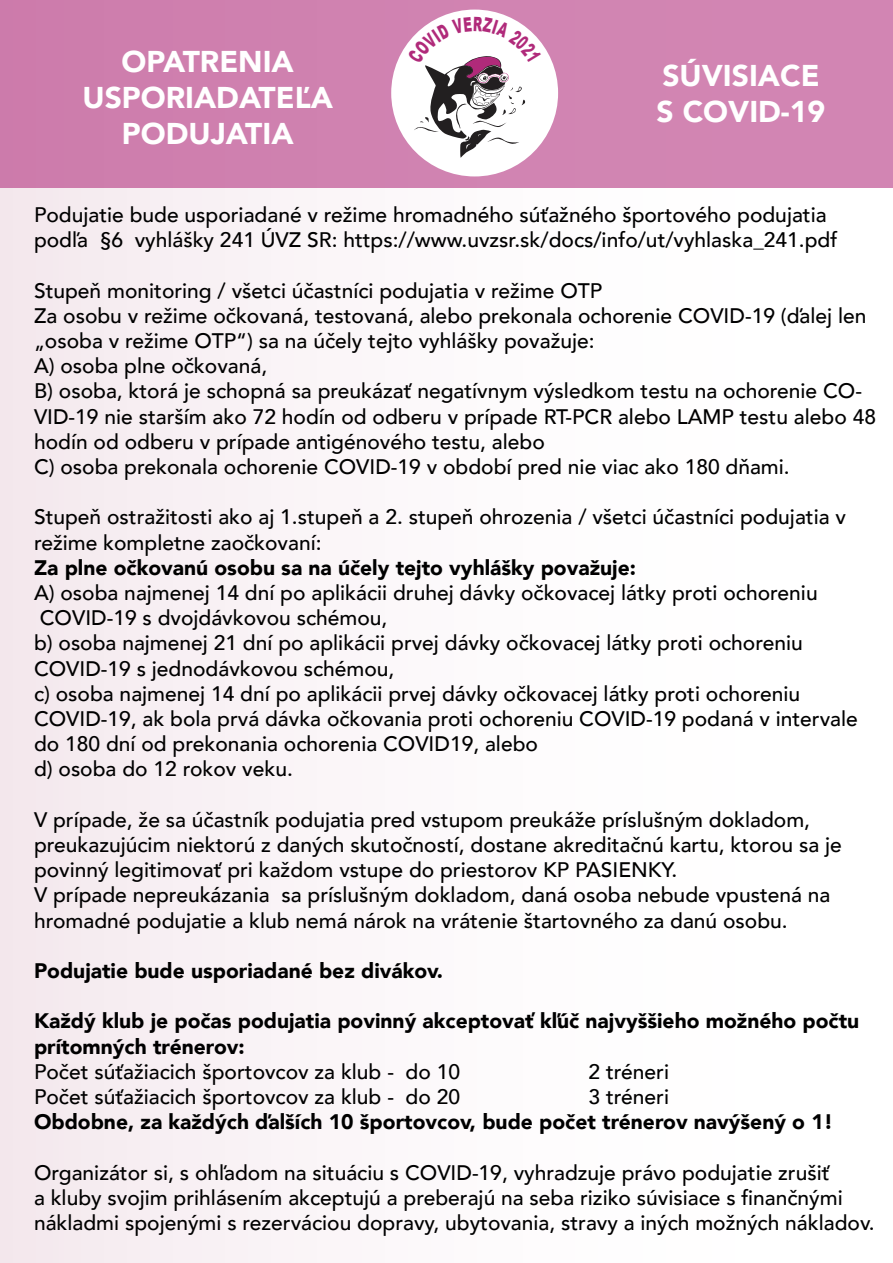
<style>
.page{position:relative;width:893px;height:1263px;background:#fff}
.page>*{position:absolute;margin:0;border:0;box-sizing:border-box;transform-origin:0 0}
.t1{font:900 30px/36px "Avenir";color:#fff;text-align:center}
.t2{font:500 21px/25.2px "Avenir";color:#000}
.t3{font:900 21px/25.2px "Avenir";color:#000}
</style>
<div class="page">
<div style="left:0;top:0;width:893px;height:1263px;background:linear-gradient(to right,#f5ebf0,#fff)"></div>
<div style="left:0;top:0;width:893px;height:188px;background:#d082b1"></div>
<div style="left:391px;top:10px;width:167px;height:166px;background:#fff;border-radius:50%"></div>
<svg style="left:408px;top:17px;width:133px;height:141px"></svg>
<h1 class="t1" style="left:82px;top:43px;width:252px">OPATRENIA<br>USPORIADATEĽA<br>PODUJATIA</h1>
<h1 class="t1" style="left:657px;top:57px;width:170px;text-align:left">SÚVISIACE<br>S COVID-19</h1>
<p class="t2" style="left:34px;top:201px;width:805px">Podujatie bude usporiadané v režime hromadného súťažného športového podujatia podľa §6 vyhlášky 241 ÚVZ SR: https://www.uvzsr.sk/docs/info/ut/vyhlaska_241.pdf</p>
<p class="t2" style="left:34px;top:277px;width:843px">Stupeň monitoring / všetci účastníci podujatia v režime OTP<br>Za osobu v režime očkovaná, testovaná, alebo prekonala ochorenie COVID-19 (ďalej len „osoba v režime OTP“) sa na účely tejto vyhlášky považuje:<br>A) osoba plne očkovaná,<br>B) osoba, ktorá je schopná sa preukázať negatívnym výsledkom testu na ochorenie CO-VID-19 nie starším ako 72 hodín od odberu v prípade RT-PCR alebo LAMP testu alebo 48 hodín od odberu v prípade antigénového testu, alebo<br>C) osoba prekonala ochorenie COVID-19 v období pred nie viac ako 180 dňami.</p>
<p class="t2" style="left:34px;top:503px;width:813px">Stupeň ostražitosti ako aj 1.stupeň a 2. stupeň ohrozenia / všetci účastníci podujatia v režime kompletne zaočkovaní:</p>
<p class="t3" style="left:34px;top:554px;width:603px">Za plne očkovanú osobu sa na účely tejto vyhlášky považuje:</p>
<p class="t2" style="left:34px;top:579px;width:825px">A) osoba najmenej 14 dní po aplikácii druhej dávky očkovacej látky proti ochoreniu COVID-19 s dvojdávkovou schémou,<br>b) osoba najmenej 21 dní po aplikácii prvej dávky očkovacej látky proti ochoreniu COVID-19 s jednodávkovou schémou,<br>c) osoba najmenej 14 dní po aplikácii prvej dávky očkovacej látky proti ochoreniu COVID-19, ak bola prvá dávka očkovania proti ochoreniu COVID-19 podaná v intervale do 180 dní od prekonania ochorenia COVID19, alebo<br>d) osoba do 12 rokov veku.</p>
<p class="t2" style="left:34px;top:806px;width:809px">V prípade, že sa účastník podujatia pred vstupom preukáže príslušným dokladom, preukazujúcim niektorú z daných skutočností, dostane akreditačnú kartu, ktorou sa je povinný legitimovať pri každom vstupe do priestorov KP PASIENKY.<br>V prípade nepreukázania sa príslušným dokladom, daná osoba nebude vpustená na hromadné podujatie a klub nemá nárok na vrátenie štartovného za danú osobu.</p>
<p class="t3" style="left:34px;top:958px;width:411px">Podujatie bude usporiadané bez divákov.</p>
<p class="t3" style="left:34px;top:1008px;width:827px">Každý klub je počas podujatia povinný akceptovať kľúč najvyššieho možného počtu prítomných trénerov:</p>
<p class="t2" style="left:34px;top:1058px;width:428px">Počet súťažiacich športovcov za klub - do 10</p>
<p class="t2" style="left:589px;top:1058px;width:82px">2 tréneri</p>
<p class="t2" style="left:34px;top:1083px;width:428px">Počet súťažiacich športovcov za klub - do 20</p>
<p class="t2" style="left:589px;top:1083px;width:82px">3 tréneri</p>
<p class="t3" style="left:34px;top:1109px;width:801px">Obdobne, za každých ďalších 10 športovcov, bude počet trénerov navýšený o 1!</p>
<p class="t2" style="left:34px;top:1159px;width:842px">Organizátor si, s ohľadom na situáciu s COVID-19, vyhradzuje právo podujatie zrušiť<br>a kluby svojim prihlásením akceptujú a preberajú na seba riziko súvisiace s finančnými nákladmi spojenými s rezerváciou dopravy, ubytovania, stravy a iných možných nákladov.</p>
</div>
